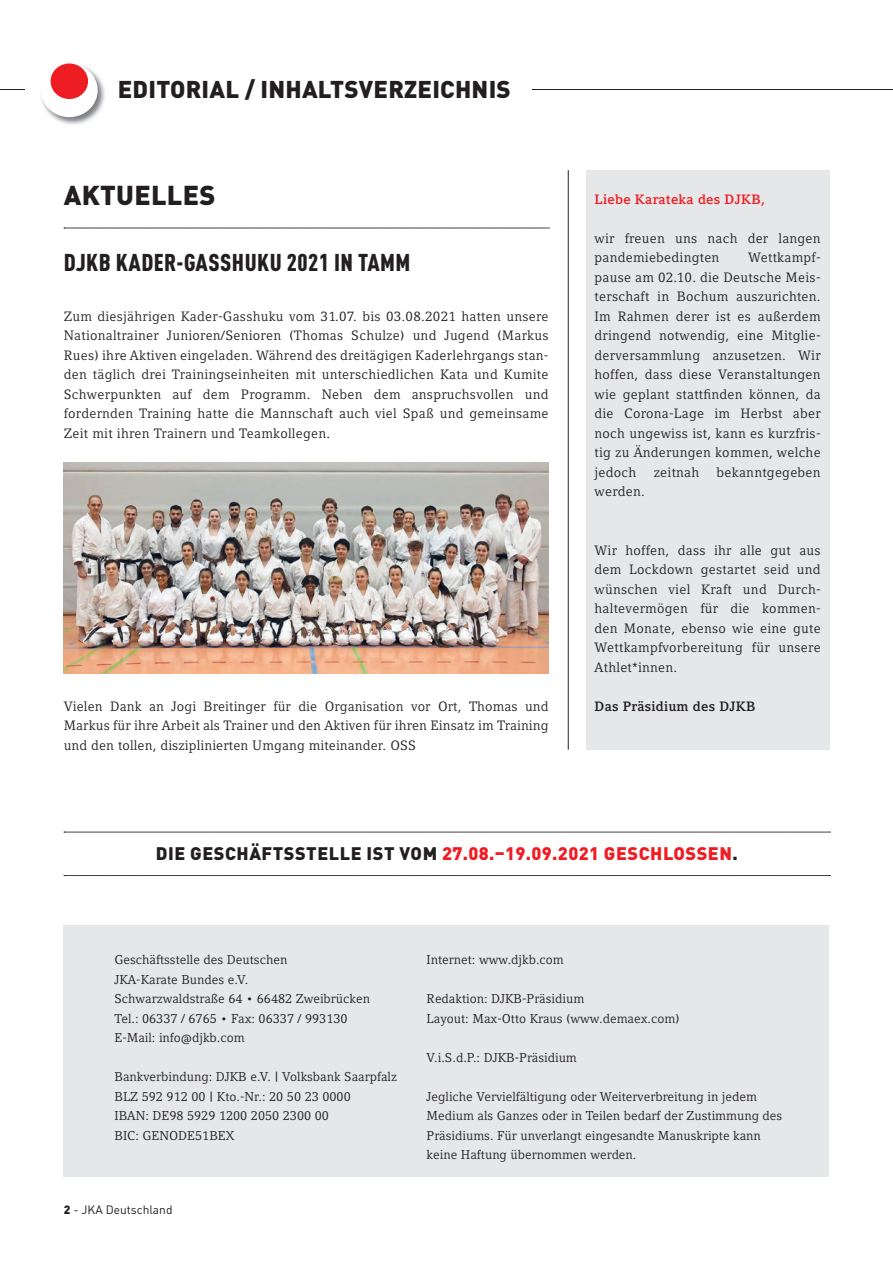
<style>
.page{position:relative;width:893px;height:1263px;background:#fff}
.page>*{position:absolute;margin:0;border:0;box-sizing:border-box;transform-origin:0 0}
.t1{font:900 27px "DIN Pro";letter-spacing:.01em;color:#231f20}
.t2{font:900 24px "DIN Pro";letter-spacing:.01em;color:#231f20}
.t3{font:900 24px "DIN Cond";letter-spacing:.02em;color:#231f20}
.t4{font:900 18px "DIN Pro";letter-spacing:.03em;color:#ee1d23}
.t5{font:13.5px/19.5px "Compatil Letter LT";letter-spacing:.02em;color:#231f20;text-align:justify}
.t6{font:700 13.5px "Compatil Letter LT";letter-spacing:.02em;color:#ee1d23}
.t7{font:700 13.5px "Compatil Letter LT";letter-spacing:.02em;color:#231f20}
.t8{font:12.75px/19.5px "Compatil Letter LT";color:#231f20}
.t9{font:12px "DIN Pro";color:#231f20}
.s1{color:#231f20}
.s2{font-weight:900}
</style>
<div class="page">
<hr style="left:0;top:89px;width:893px;height:1px;background:#231f20">
<div style="left:109px;top:72px;width:422px;height:34px;background:#fff"></div>
<div style="left:26px;top:55px;width:88px;height:70px;background:#fff"></div>
<img style="left:41px;top:65px;width:64px;height:60px">
<div style="left:41px;top:63px;width:57px;height:54px;background:#fff;border-radius:50%"></div>
<div style="left:51px;top:63px;width:37px;height:36px;background:#ee1d23;border-radius:50%"></div>
<svg style="left:64px;top:228px;width:485px;height:1px"></svg>
<hr style="left:568px;top:170px;width:1px;height:580px;background:#231f20">
<img style="left:64px;top:462px;width:485px;height:212px">
<div style="left:586px;top:170px;width:243px;height:580px;background:#e6e7e9"></div>
<div style="left:64px;top:925px;width:765px;height:252px;background:#e6e7e9"></div>
<svg style="left:64px;top:832px;width:766px;height:1px"></svg>
<svg style="left:64px;top:875px;width:766px;height:1px"></svg>
<h2 class="t2" style="left:118px;top:73px;width:395px">EDITORIAL / INHALTSVERZEICHNIS</h2>
<h1 class="t1" style="left:64px;top:177px;width:153px">AKTUELLES</h1>
<p class="t6" style="left:595px;top:191px;width:172px">Liebe Karateka des DJKB,</p>
<p class="t5" style="left:595px;top:228px;width:228px">wir freuen uns nach der langen pandemiebedingten</p>
<p class="t5" style="left:595px;top:248px;width:228px;text-indent:154px">Wettkampf&shy;pause am 02.10. die Deutsche Meis&shy;terschaft in Bochum auszurichten.<br>Im Rahmen derer ist es außerdem dringend notwendig, eine Mitglie&shy;derversammlung anzusetzen. Wir hoffen, dass diese Veranstaltungen wie geplant stattfinden können, da die Corona-Lage im Herbst aber noch ungewiss ist, kann es kurzfris&shy;tig zu Änderungen kommen, welche jedoch</p>
<h2 class="t3" style="left:64px;top:247px;width:348px">DJKB KADER-GASSHUKU 2021 IN TAMM</h2>
<p class="t5" style="left:64px;top:306px;width:486px">Zum diesjährigen Kader-Gasshuku vom 31.07. bis 03.08.2021 hatten unsere Nationaltrainer Junioren/Senioren (Thomas Schulze) und Jugend (Markus Rues) ihre Aktiven eingeladen. Während des dreitägigen Kaderlehrgangs stan&shy;den täglich drei Trainingseinheiten mit unterschiedlichen Kata und Kumite Schwerpunkten auf dem Programm. Neben dem anspruchsvollen und fordernden Training hatte die Mannschaft auch viel Spaß und gemeinsame Zeit mit ihren Trainern und Teamkollegen.</p>
<p class="t5" style="left:654px;top:462px;width:47px">zeitnah</p>
<p class="t5" style="left:717px;top:462px;width:106px">bekanntgegeben</p>
<p class="t5" style="left:64px;top:696px;width:486px">Vielen Dank an Jogi Breitinger für die Organisation vor Ort, Thomas und Markus für ihre Arbeit als Trainer und den Aktiven für ihren Einsatz im Training und den tollen, disziplinierten Umgang miteinander. OSS</p>
<p class="t5" style="left:595px;top:481px;width:52px">werden.</p>
<p class="t5" style="left:595px;top:540px;width:228px">Wir hoffen, dass ihr alle gut aus dem Lockdown gestartet seid und wünschen viel Kraft und Durch&shy;haltevermögen für die kommen&shy;den Monate, ebenso wie eine gute Wettkampfvorbereitung für unsere Athlet*innen.</p>
<p class="t7" style="left:595px;top:698px;width:163px">Das Präsidium des DJKB</p>
<h3 class="t4" style="left:156px;top:841px;width:583px"><span class="s1">DIE GESCHÄFTSSTELLE IST VOM</span> 27.08.–19.09.2021 GESCHLOSSEN<span class="s1">.</span></h3>
<p class="t8" style="left:114px;top:950px;width:257px">Geschäftsstelle des Deutschen<br>JKA-Karate Bundes e.V.<br>Schwarzwaldstraße 64 • 66482 Zweibrücken<br>Tel.: 06337 / 6765 • Fax: 06337 / 993130<br>E-Mail: info@djkb.com</p>
<p class="t8" style="left:114px;top:1067px;width:284px">Bankverbindung: DJKB e.V. | Volksbank Saarpfalz BLZ 592 912 00 | Kto.-Nr.: 20 50 23 0000<br>IBAN: DE98 5929 1200 2050 2300 00<br>BIC: GENODE51BEX</p>
<p class="t9" style="left:64px;top:1202px;width:110px"><span class="s2">2</span> - JKA Deutschland</p>
<p class="t8" style="left:427px;top:950px;width:139px">Internet: www.djkb.com</p>
<p class="t8" style="left:427px;top:989px;width:254px">Redaktion: DJKB-Präsidium<br>Layout: Max-Otto Kraus (www.demaex.com)</p>
<p class="t8" style="left:427px;top:1047px;width:152px">V.i.S.d.P.: DJKB-Präsidium</p>
<p class="t8" style="left:427px;top:1086px;width:357px">Jegliche Vervielfältigung oder Weiterverbreitung in jedem Medium als Ganzes oder in Teilen bedarf der Zustimmung des Präsidiums. Für unverlangt eingesandte Manuskripte kann keine Haftung übernommen werden.</p>
</div>
